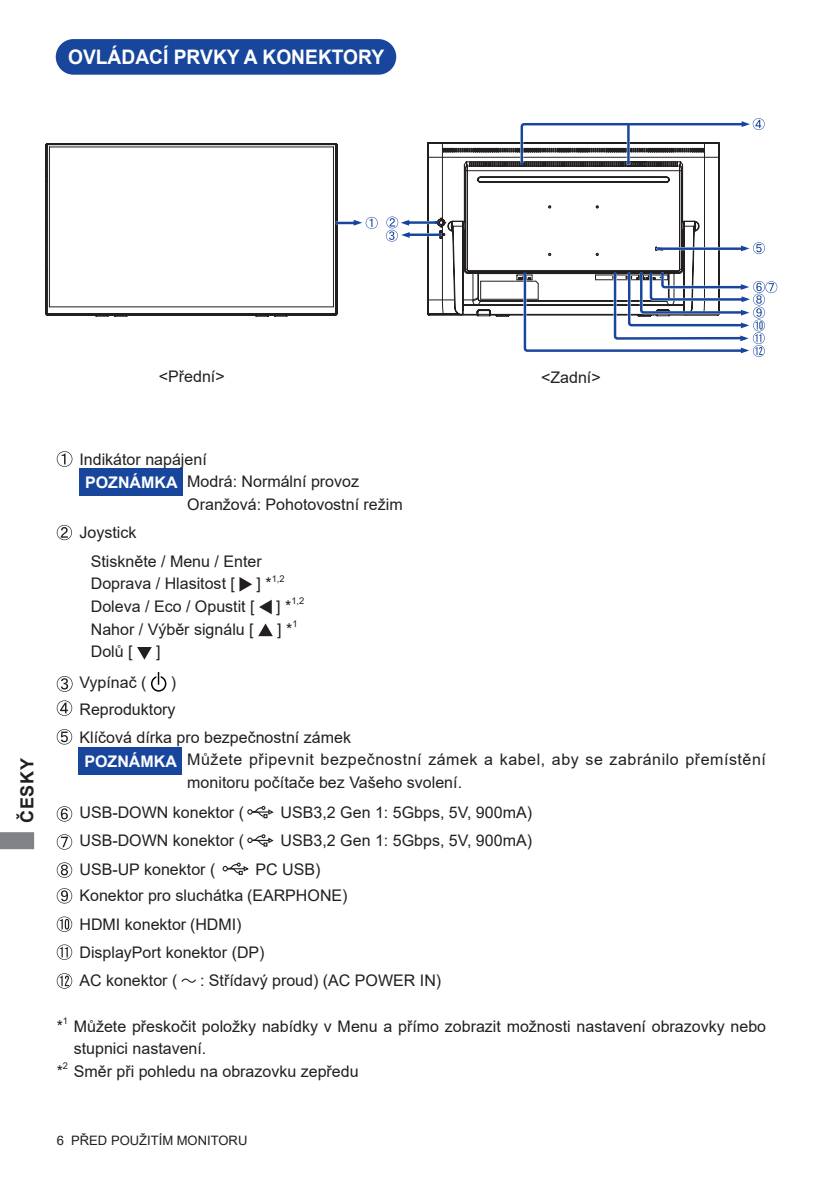
<style>
.page{position:relative;width:840px;height:1191px;background:#fff}
.page>*{position:absolute;margin:0;border:0;box-sizing:border-box;transform-origin:0 0}
.t1{font:700 20px "Arial";color:#fff;scale:.96 1}
.t2{font:700 18px "Arial";letter-spacing:.035em;color:#231f20}
.t3{font:16px/22.6px "Arial";color:#231f20}
.t4{font:16px/22.6px "Arial";letter-spacing:.035em;color:#231f20}
.t5{font:700 16px "Arial";color:#fff}
.t6{font:13px "Arial";color:#231f20}
.t7{font:9.4px "Arial";color:#231f20}
</style>
<div class="page">
<svg style="left:0;top:832px;width:34px;height:17px"></svg>
<div style="left:57px;top:40px;width:338px;height:34px;background:#18469d;border-radius:17px"></div>
<div style="left:56px;top:39px;width:340px;height:36px;border:2px solid #18469d;border-radius:17px"></div>
<svg style="left:46px;top:143px;width:291px;height:173px"></svg>
<svg style="left:95px;top:217px;width:282px;height:99px"></svg>
<svg style="left:386px;top:118px;width:390px;height:239px"></svg>
<div style="left:79px;top:747px;width:103px;height:28px;background:#18469d"></div>
<div style="left:79px;top:468px;width:103px;height:28px;background:#18469d"></div>
<svg style="left:57px;top:451px;width:15px;height:16px"></svg>
<svg style="left:57px;top:525px;width:15px;height:15px"></svg>
<svg style="left:239px;top:577px;width:13px;height:14px"></svg>
<svg style="left:259px;top:600px;width:12px;height:14px"></svg>
<svg style="left:258px;top:623px;width:15px;height:13px"></svg>
<svg style="left:137px;top:647px;width:15px;height:12px"></svg>
<svg style="left:57px;top:676px;width:15px;height:15px"></svg>
<div style="left:151px;top:676px;width:15px;height:15px;border:1px solid #000;border-radius:50%"></div>
<div style="left:156px;top:672px;width:5px;height:12px;background:#c3c3c3"></div>
<svg style="left:158px;top:672px;width:1px;height:12px"></svg>
<svg style="left:57px;top:700px;width:15px;height:16px"></svg>
<svg style="left:57px;top:729px;width:15px;height:15px"></svg>
<svg style="left:57px;top:806px;width:15px;height:15px"></svg>
<svg style="left:247px;top:806px;width:27px;height:12px"></svg>
<svg style="left:57px;top:834px;width:15px;height:15px"></svg>
<svg style="left:247px;top:834px;width:27px;height:12px"></svg>
<svg style="left:57px;top:862px;width:15px;height:15px"></svg>
<svg style="left:222px;top:862px;width:27px;height:13px"></svg>
<svg style="left:57px;top:888px;width:15px;height:15px"></svg>
<svg style="left:57px;top:916px;width:15px;height:16px"></svg>
<svg style="left:57px;top:944px;width:15px;height:16px"></svg>
<svg style="left:57px;top:973px;width:15px;height:15px"></svg>
<svg style="left:181px;top:978px;width:15px;height:4px"></svg>
<p class="t1" style="left:68px;top:43px;width:330px">OVLÁDACÍ PRVKY A KONEKTORY</p>
<p class="t3" style="left:159px;top:365px;width:67px">&lt;Přední&gt;</p>
<p class="t3" style="left:540px;top:366px;width:61px">&lt;Zadní&gt;</p>
<p class="t2" style="left:14px;top:822px;width:66px;rotate:-90deg">ČESKY</p>
<p class="t3" style="left:187px;top:447px;width:217px;text-indent:-108px">Indikátor napájení<br>Modrá: Normální provoz<br>Oranžová: Pohotovostní režim</p>
<p class="t3" style="left:91px;top:518px;width:172px;line-height:28.4px;text-indent:-11px">Joystick<br>Stiskněte / Menu / Enter</p>
<p class="t3" style="left:91px;top:572px;width:146px">Doprava / Hlasitost [</p>
<p class="t3" style="left:256px;top:572px;width:17px">] *</p>
<p class="t7" style="left:271px;top:572px;width:14px">1,2</p>
<p class="t3" style="left:91px;top:595px;width:165px">Doleva / Eco / Opustit [</p>
<p class="t3" style="left:276px;top:595px;width:17px">] *</p>
<p class="t7" style="left:291px;top:594px;width:14px">1,2</p>
<p class="t3" style="left:91px;top:617px;width:164px">Nahor / Výběr signálu [</p>
<p class="t3" style="left:277px;top:617px;width:17px">] *</p>
<p class="t7" style="left:292px;top:617px;width:7px">1</p>
<p class="t3" style="left:91px;top:640px;width:43px">Dolů [</p>
<p class="t3" style="left:156px;top:640px;width:6px">]</p>
<p class="t3" style="left:79px;top:670px;width:68px">Vypínač (</p>
<p class="t5" style="left:85px;top:471px;width:94px">POZNÁMKA</p>
<p class="t3" style="left:79px;top:668px;width:273px;line-height:27.4px;text-indent:91px">)<br>Reproduktory<br>Klíčová dírka pro bezpečnostní zámek</p>
<p class="t4" style="left:187px;top:748px;width:579px">Můžete připevnit bezpečnostní zámek a kabel, aby se zabránilo přemístění monitoru počítače bez Vašeho svolení.</p>
<p class="t3" style="left:79px;top:800px;width:166px">USB-DOWN konektor (</p>
<p class="t3" style="left:280px;top:800px;width:253px">USB3,2 Gen 1: 5Gbps, 5V, 900mA)</p>
<p class="t3" style="left:79px;top:829px;width:166px">USB-DOWN konektor (</p>
<p class="t3" style="left:280px;top:829px;width:253px">USB3,2 Gen 1: 5Gbps, 5V, 900mA)</p>
<p class="t3" style="left:79px;top:857px;width:137px">USB-UP konektor (</p>
<p class="t5" style="left:84px;top:750px;width:94px">POZNÁMKA</p>
<p class="t3" style="left:79px;top:855px;width:269px;line-height:26.8px;text-indent:176px">PC USB)<br>Konektor pro sluchátka (EARPHONE)</p>
<p class="t3" style="left:79px;top:909px;width:186px;line-height:28.4px">HDMI konektor (HDMI)<br>DisplayPort konektor (DP)<br>AC konektor (</p>
<p class="t3" style="left:200px;top:969px;width:242px">: Střídavý proud) (AC POWER IN)</p>
<p class="t3" style="left:57px;top:1014px;width:8px">*</p>
<p class="t7" style="left:63px;top:1014px;width:7px">1</p>
<p class="t3" style="left:74px;top:1014px;width:693px">Můžete přeskočit položky nabídky v Menu a přímo zobrazit možnosti nastavení obrazovky nebo stupnici nastavení.</p>
<p class="t3" style="left:57px;top:1060px;width:8px">*</p>
<p class="t7" style="left:63px;top:1059px;width:7px">2</p>
<p class="t3" style="left:74px;top:1060px;width:286px">Směr při pohledu na obrazovku zepředu</p>
<p class="t6" style="left:57px;top:1131px;width:192px">6 PŘED POUŽITÍM MONITORU</p>
</div>
